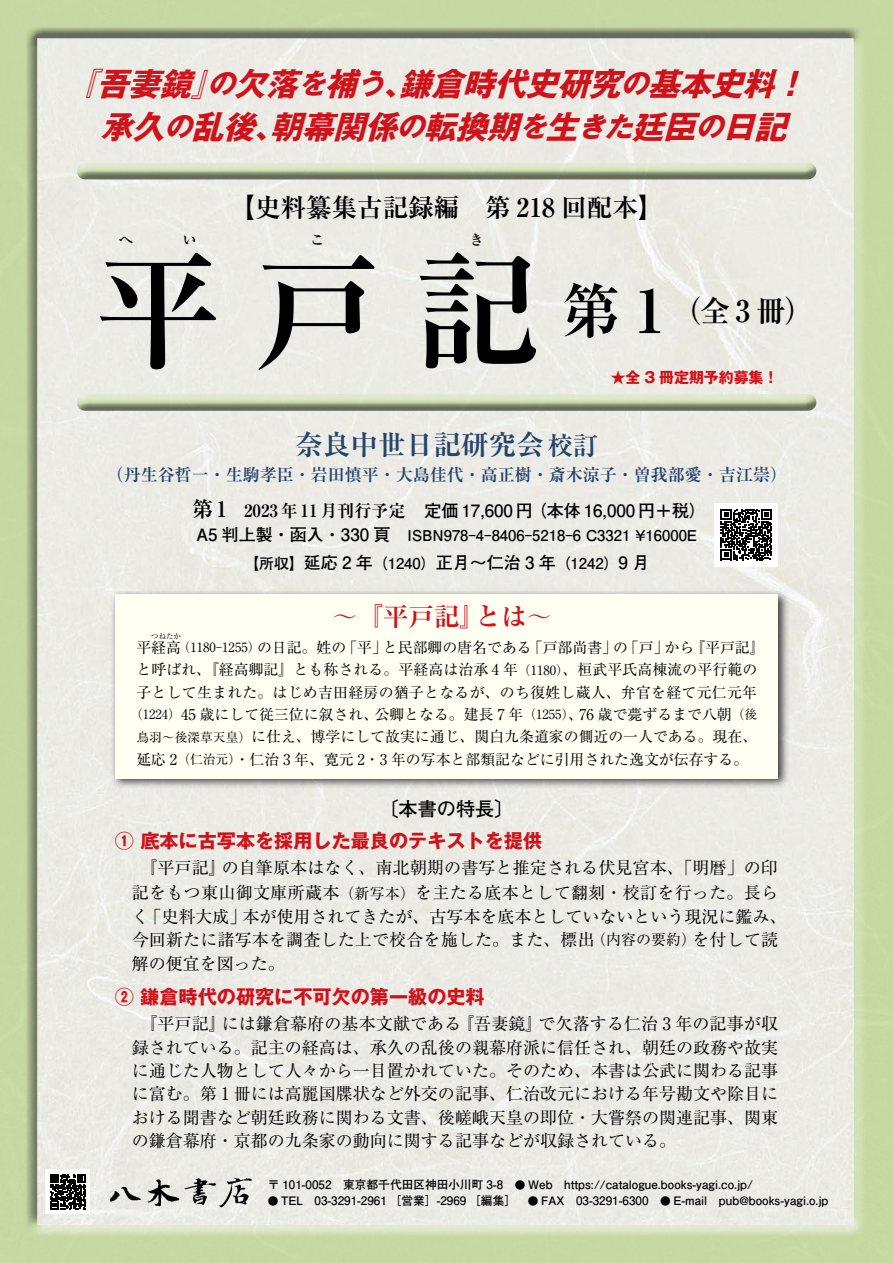
<style>
.page{position:relative;width:893px;height:1263px;background:#fff}
.page>*{position:absolute;margin:0;border:0;box-sizing:border-box;transform-origin:0 0}
.t1{font:700 127.5px "Ryumin Pro";color:#000}
.t2{font:700 59.55px "Ryumin Pro";color:#000}
.t3{font:italic 700 31.95px/42.5px "Gothic MB101 Pro";color:#d0121b}
.t4{font:700 29.7px "Ryumin Pro";color:#000}
.t5{font:700 27.6px "Ryumin Pro";color:#26436b}
.t6{font:italic 700 27.6px "Gothic MB101 Pro";color:#d0121b}
.t7{font:700 25.5px "Ryumin Pro";color:#000}
.t8{font:700 25.5px "Ryumin Pro";color:#d0121b}
.t9{font:700 21.3px "Ryumin Pro";color:#000}
.t10{font:700 19.2px "Gothic MB101 Pro";color:#d0121b}
.t11{font:700 19.2px "Futo Go B101 Pr 6 N";color:#000}
.t12{font:16.95px/23.4px "Ryumin Pro";color:#000}
.t13{font:700 16.95px "Futo Go B101 Pro";color:#000}
.t14{font:700 16.95px "Ryumin Pro";color:#26436b}
.t15{font:16.95px "Ryumin Pro";letter-spacing:.02em;color:#000}
.t16{font:700 16.95px "Ryumin Pro";color:#000}
.t17{font:14.85px "Ryumin Pro";color:#000}
.t18{font:14.85px/22.4px "Ryumin Pro";letter-spacing:.02em;color:#000}
.t19{font:700 14.85px "Futo Go B101 Pro";color:#000}
.t20{font:700 14.85px "Gothic MB101 Pro";color:#d0121b}
.t21{font:700 13.8px "Ryumin Pro";color:#000}
.t22{font:12.75px "Ryumin Pro";color:#000}
.t23{font:700 11.7px "Futo Go B101 Pro";color:#000}
.t24{font:7.5px "Ryumin Pro";color:#000}
.s1{font-size:31.95px}
.s2{font-size:27.6px}
.s3{font-size:25.5px}
.s4{font-size:21.3px}
.s5{font-weight:300}
.s6{font-size:14.85px}
.s7{font-size:10.65px}
</style>
<div class="page">
<div style="left:0;top:0;width:893px;height:1263px;background:#000;opacity:.75"></div>
<div style="left:76px;top:161px;width:742px;height:14px;background:#eaece0"></div>
<div style="left:76px;top:163px;width:742px;height:18px;background:#000;opacity:.75"></div>
<div style="left:76px;top:393px;width:742px;height:13px;background:#e2ead1"></div>
<div style="left:76px;top:395px;width:742px;height:17px;background:#000;opacity:.75"></div>
<div style="left:110px;top:589px;width:679px;height:201px;background:#000;opacity:.75"></div>
<div style="left:115px;top:594px;width:663px;height:184px;background:#fffef3"></div>
<img style="left:108px;top:1176px;width:144px;height:32px">
<div style="left:46px;top:1169px;width:44px;height:45px;background:#fff"></div>
<svg style="left:50px;top:1174px;width:35px;height:35px"></svg>
<div style="left:714px;top:503px;width:64px;height:63px;background:#fff"></div>
<svg style="left:721px;top:509px;width:51px;height:51px"></svg>
<h3 class="t6" style="left:207px;top:61px;width:189px">の<span class="s1">欠落</span>を<span class="s1">補</span>う</h3>
<h3 class="t3" style="left:101px;top:59px;width:699px;text-indent:-36px">『<br>承久<span class="s2">の</span>乱後朝幕関係<span class="s2">の</span>転換期<span class="s2">を</span>生<span class="s2">きた</span>廷臣<span class="s2">の</span>日記</h3>
<h3 class="t3" style="left:399px;top:59px;width:389px">鎌倉時代史研究<span class="s2">の</span>基本史料</h3>
<h3 class="t3" style="left:96px;top:59px;width:109px">吾妻鏡</h3>
<h3 class="t3" style="left:191px;top:59px;width:45px">』</h3>
<h3 class="t3" style="left:774px;top:59px;width:45px">!</h3>
<h3 class="t3" style="left:384px;top:59px;width:45px">、</h3>
<h3 class="t3" style="left:254px;top:101px;width:45px">、</h3>
<h3 class="t7" style="left:230px;top:187px;width:435px">【史料纂集古記録編　第 218 回配本【</h3>
<h1 class="t1" style="left:94px;top:210px;width:448px">平戸記</h1>
<p class="t21" style="left:119px;top:229px;width:15px">へ</p>
<p class="t21" style="left:183px;top:229px;width:15px">い</p>
<p class="t21" style="left:310px;top:229px;width:15px">こ</p>
<p class="t21" style="left:470px;top:229px;width:15px">き</p>
<h2 class="t2" style="left:560px;top:263px;width:121px">第１</h2>
<p class="t20" style="left:611px;top:365px;width:169px">★全 3 冊定期予約募集!</p>
<h3 class="t4" style="left:672px;top:287px;width:143px">（全 3 冊(</h3>
<h3 class="t5" style="left:295px;top:423px;width:305px">奈良中世日記研究会<span class="s3">校訂</span></h3>
<p class="t14" style="left:107px;top:461px;width:682px">（丹生谷哲一・生駒孝臣・岩田慎平・大島佳代・高正樹・斎木涼子・曽我部愛・吉江崇(</p>
<p class="t9" style="left:192px;top:492px;width:23px">第</p>
<p class="t16" style="left:216px;top:497px;width:191px">　<span class="s4">1</span> 2023 年 11 月刊行予定</p>
<p class="t13" style="left:425px;top:497px;width:110px">定価 17,600 円</p>
<p class="t13" style="left:530px;top:497px;width:178px">（本体 16,000 円＋税(</p>
<p class="t13" style="left:197px;top:521px;width:213px">A5 判上製・函入・330 頁　</p>
<p class="t19" style="left:408px;top:523px;width:291px">ISBN978-4-8406-5218-6 C3321 ¥16000E</p>
<p class="t19" style="left:244px;top:551px;width:61px">【所収】</p>
<p class="t13" style="left:304px;top:549px;width:70px">延応2年</p>
<p class="t19" style="left:373px;top:551px;width:64px">（1240）</p>
<p class="t13" style="left:436px;top:549px;width:122px">正月～仁治 3 年</p>
<p class="t19" style="left:556px;top:551px;width:64px">（1242）</p>
<p class="t13" style="left:619px;top:549px;width:32px">9 月</p>
<h3 class="t8" style="left:332px;top:596px;width:155px"><span class="s5">～</span>『平戸記』</h3>
<h3 class="t8" style="left:476px;top:596px;width:78px">とは<span class="s5">~</span></h3>
<p class="t24" style="left:151px;top:630px;width:31px">つねたか</p>
<p class="t17" style="left:257px;top:636px;width:91px">の日記。姓の</p>
<p class="t17" style="left:136px;top:636px;width:46px">平経高</p>
<p class="t17" style="left:342px;top:636px;width:46px">「平」</p>
<p class="t22" style="left:178px;top:637px;width:84px">（1180-1255）</p>
<p class="t17" style="left:383px;top:636px;width:150px">と民部卿の唐名である</p>
<p class="t17" style="left:528px;top:636px;width:91px">「戸部尚書」</p>
<p class="t17" style="left:624px;top:636px;width:46px">「戸」</p>
<p class="t17" style="left:664px;top:636px;width:31px">から</p>
<p class="t17" style="left:613px;top:636px;width:16px">の</p>
<p class="t17" style="left:690px;top:636px;width:76px">『平戸記『</p>
<p class="t18" style="left:136px;top:658px;width:622px">と呼ばれ、『経高卿記』とも称される。平経高は治承 4 年<br>子として生まれた。はじめ吉田経房の猶子となるが、のち復姓し蔵人、弁官を経て元仁元年</p>
<p class="t22" style="left:732px;top:704px;width:27px">（後</p>
<p class="t17" style="left:578px;top:658px;width:181px">桓武平氏高棟流の平行範の</p>
<p class="t22" style="left:518px;top:660px;width:61px">（1180）<span class="s6">、</span></p>
<p class="t17" style="left:375px;top:703px;width:150px">公卿となる。建長 7 年</p>
<p class="t17" style="left:579px;top:703px;width:154px">76 歳で薨ずるまで八朝</p>
<p class="t17" style="left:181px;top:703px;width:199px">45 歳にして従三位に叙され、</p>
<p class="t22" style="left:130px;top:704px;width:53px">（1224）</p>
<p class="t22" style="left:523px;top:704px;width:61px">（1255）<span class="s6">、</span></p>
<p class="t22" style="left:136px;top:727px;width:116px">鳥羽～後深草天皇）</p>
<p class="t17" style="left:251px;top:725px;width:507px">に仕え、博学にして故実に通じ、関白九条道家の側近の一人である。現在、</p>
<p class="t17" style="left:250px;top:747px;width:500px">仁治 3 年、寛元 ・2 3 年の写本と部類記などに引用された逸文が伝存する。</p>
<p class="t17" style="left:136px;top:747px;width:31px">延応</p>
<p class="t22" style="left:170px;top:749px;width:81px">（<span class="s6">2</span> 仁治元）<span class="s6">・</span></p>
<p class="t11" style="left:379px;top:794px;width:135px">〔本書の特長〔</p>
<p class="t10" style="left:115px;top:825px;width:429px">① 底本に古写本を採用した最良のテキストを提供</p>
<p class="t12" style="left:222px;top:855px;width:558px">の自筆原本はなく、南北朝期の書写と推定される伏見宮本、「明暦」の印</p>
<p class="t12" style="left:132px;top:855px;width:96px">　『平戸記』</p>
<p class="t15" style="left:415px;top:880px;width:364px">を主たる底本として翻刻・校訂を行った。長ら</p>
<p class="t12" style="left:242px;top:880px;width:546px;text-indent:-111px">記をもつ東山御文庫所蔵本<br>本が使用されてきたが、古写本を底本としていないという現況に鑑み、</p>
<p class="t17" style="left:339px;top:881px;width:77px">（新写本）</p>
<p class="t12" style="left:145px;top:904px;width:104px">「史料大成」</p>
<p class="t12" style="left:132px;top:904px;width:19px">く</p>
<p class="t12" style="left:692px;top:927px;width:87px">を付して読</p>
<p class="t12" style="left:132px;top:927px;width:464px">今回新たに諸写本を調査した上で校合を施した。また、標出解の便宜を図った。</p>
<p class="t10" style="left:115px;top:981px;width:371px">② 鎌倉時代の研究に不可欠の第一級の史料</p>
<p class="t12" style="left:538px;top:1011px;width:241px">で欠落する仁治 3 年の記事が収</p>
<p class="t17" style="left:591px;top:928px;width:106px">（内容の要約）</p>
<p class="t12" style="left:222px;top:1011px;width:241px">には鎌倉幕府の基本文献である</p>
<p class="t12" style="left:132px;top:1011px;width:648px">　『平戸記』<br>録されている。記主の経高は、承久の乱後の親幕府派に信任され、朝廷の政務や故実に通じた人物として人々から一目置かれていた。そのため、本書は公武に関わる記事に富む。第 1 冊には高麗国牒状など外交の記事、仁治改元における年号勘文や除目における聞書など朝廷政務に関わる文書、後嵯峨天皇の即位・大嘗祭の関連記事、関東の鎌倉幕府・京都の九条家の動向に関する記事などが収録されている。</p>
<p class="t12" style="left:457px;top:1011px;width:87px">『吾妻鏡』</p>
<p class="t23" style="left:268px;top:1175px;width:487px">〒 101-0052　東京都千代田区神田小川町 3-8　<span class="s7">●</span> Web　https://catalogue.books-yagi.co j p. /</p>
<p class="t23" style="left:268px;top:1191px;width:562px"><span class="s7">●</span> TEL　03-3291-2961 ［営業］-2969 ［編集］　<span class="s7">●</span> FAX　03-3291-6300　<span class="s7">●</span> E-mail　pub@books-yagi j p.o.</p>
</div>
